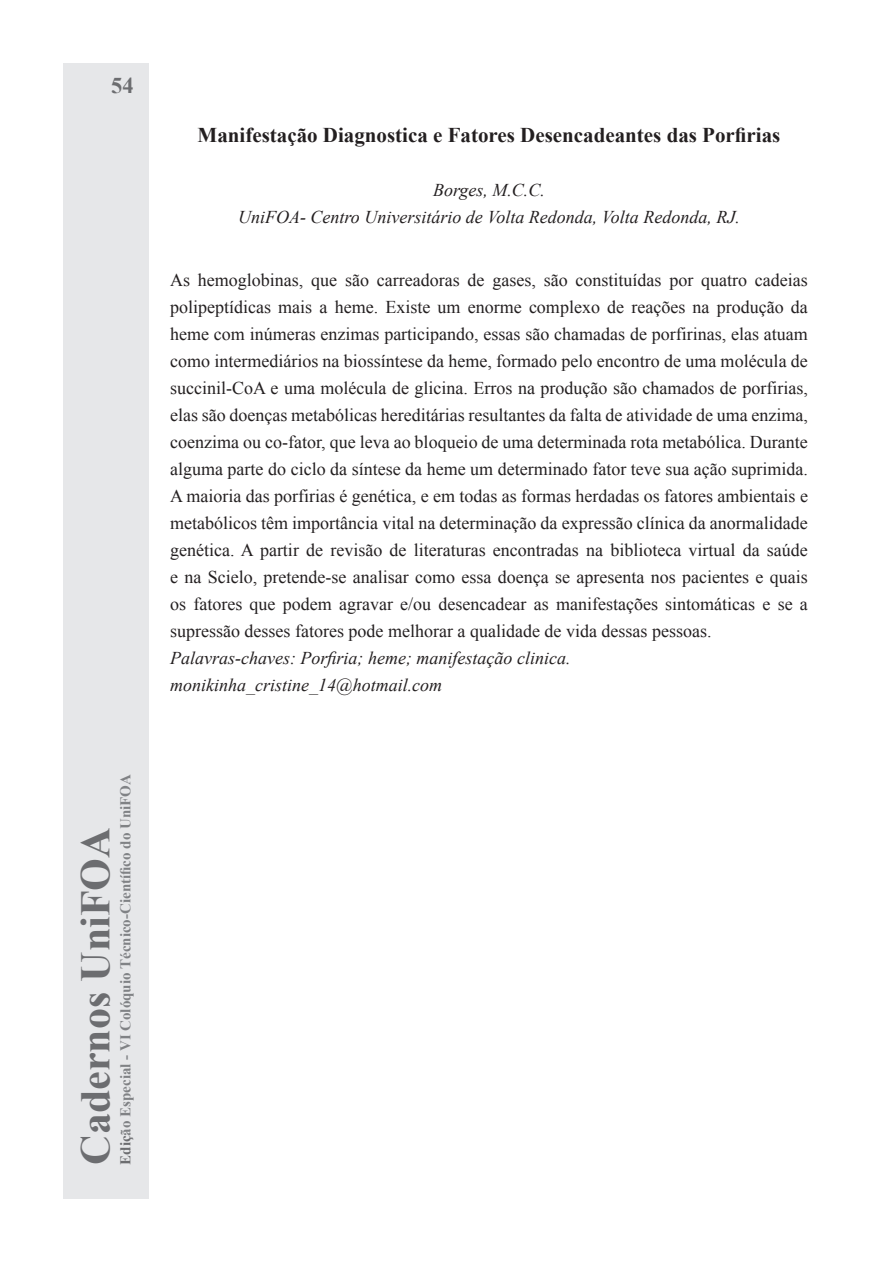
<style>
.page{position:relative;width:893px;height:1263px;background:#fff}
.page>*{position:absolute;margin:0;border:0;box-sizing:border-box;transform-origin:0 0}
.t1{font:700 42px "Times New Roman";color:#6c6d70}
.t2{font:700 22.5px "Times New Roman";color:#6c6d70}
.t3{font:700 21px "Times New Roman";color:#231f20}
.t4{font:18px/27px "Times New Roman";color:#231f20;text-align:justify}
.t5{font:italic 18px/27px "Times New Roman";color:#231f20;text-align:center}
.t6{font:700 15px "Times New Roman";color:#808285}
.s1{color:#6c6d70}
</style>
<div class="page">
<div style="left:64px;top:64px;width:85px;height:1135px;background:#e6e7e9"></div>
<p class="t2" style="left:111px;top:70px;width:24px">54</p>
<h1 class="t1" style="left:66px;top:1165px;width:339px;rotate:-90deg">Cadernos UniFOA</h1>
<p class="t6" style="left:115px;top:1165px;width:392px;rotate:-90deg"><span class="s1">Ediç</span>ão Especial - VI Colóquio Técnico-Científico do UniFOA</p>
<p class="t3" style="left:198px;top:120px;width:584px">Manifestação Diagnostica e Fatores Desencadeantes das Porfirias</p>
<p class="t5" style="left:238px;top:176px;width:503px">Borges, M.C.C.<br>UniFOA- Centro Universitário de Volta Redonda, Volta Redonda, RJ.</p>
<p class="t4" style="left:170px;top:266px;width:639px">As hemoglobinas, que são carreadoras de gases, são constituídas por quatro cadeias polipeptídicas mais a heme. Existe um enorme complexo de reações na produção da heme com inúmeras enzimas participando, essas são chamadas de porfirinas, elas atuam como intermediários na biossíntese da heme, formado pelo encontro de uma molécula de succinil-CoA e uma molécula de glicina. Erros na produção são chamados de porfirias, elas são doenças metabólicas hereditárias resultantes da falta de atividade de uma enzima, coenzima ou co-fator, que leva ao bloqueio de uma determinada rota metabólica. Durante alguma parte do ciclo da síntese da heme um determinado fator teve sua ação suprimida.<br>A maioria das porfirias é genética, e em todas as formas herdadas os fatores ambientais e metabólicos têm importância vital na determinação da expressão clínica da anormalidade genética. A partir de revisão de literaturas encontradas na biblioteca virtual da saúde e na Scielo, pretende-se analisar como essa doença se apresenta nos pacientes e quais os fatores que podem agravar e/ou desencadear as manifestações sintomáticas e se a supressão desses fatores pode melhorar a qualidade de vida dessas pessoas.</p>
<p class="t5" style="left:170px;top:644px;width:402px;text-align:left">Palavras-chaves: Porfiria; heme; manifestação clinica. monikinha_cristine_14@hotmail.com</p>
</div>
